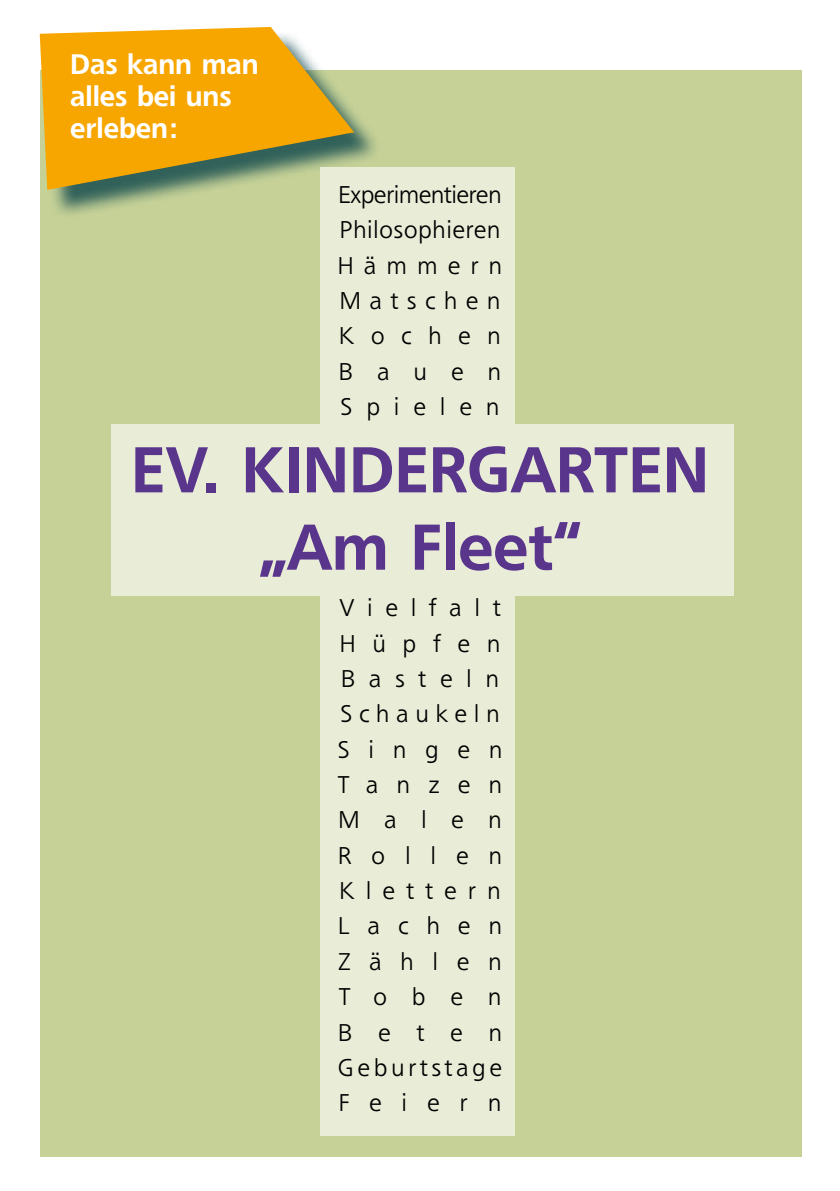
<style>
.page{position:relative;width:840px;height:1191px;background:#fff}
.page>*{position:absolute;margin:0;border:0;box-sizing:border-box;transform-origin:0 0}
.t1{font:500 64px/77.4px "Freeborn SB";color:#59358c;text-align:center}
.t2{font:500 28px/32px "Freeborn SB";color:#fff}
.t3{font:300 24px/35.4px "Freeborn SB";letter-spacing:.72em;color:#000}
.t4{font:300 24px/35.4px "Freeborn SB";letter-spacing:.59em;color:#000;text-align:justify}
</style>
<div class="page">
<div style="left:40px;top:71px;width:761px;height:1086px;background:#c5d197"></div>
<div style="left:111px;top:424px;width:622px;height:171px;background:#e9edd7"></div>
<div style="left:44px;top:30px;width:338px;height:190px;background:#003c45;opacity:.75"></div>
<svg style="left:40px;top:27px;width:314px;height:163px;background:#dda829"></svg>
<div style="left:320px;top:167px;width:194px;height:968px;background:#e9edd7"></div>
<p class="t2" style="left:70px;top:48px;width:190px">Das kann man alles bei uns erleben:</p>
<p class="t4" style="left:338px;top:177px;width:165px">Experimentieren Philosophieren Hämmern Matschen Kochen Bauen Spielen</p>
<h1 class="t1" style="left:131px;top:431px;width:579px">EV. KINDERGARTEN „Am Fleet“</h1>
<p class="t3" style="left:338px;top:590px;width:166px">Vielfalt<br>Hüpfen<br>Basteln<br>Schaukeln<br>Singen<br>Tanzen<br>Malen<br>Rollen<br>Klettern<br>Lachen<br>Zählen<br>Toben<br>Beten<br>Geburtstage<br>Feiern</p>
</div>
